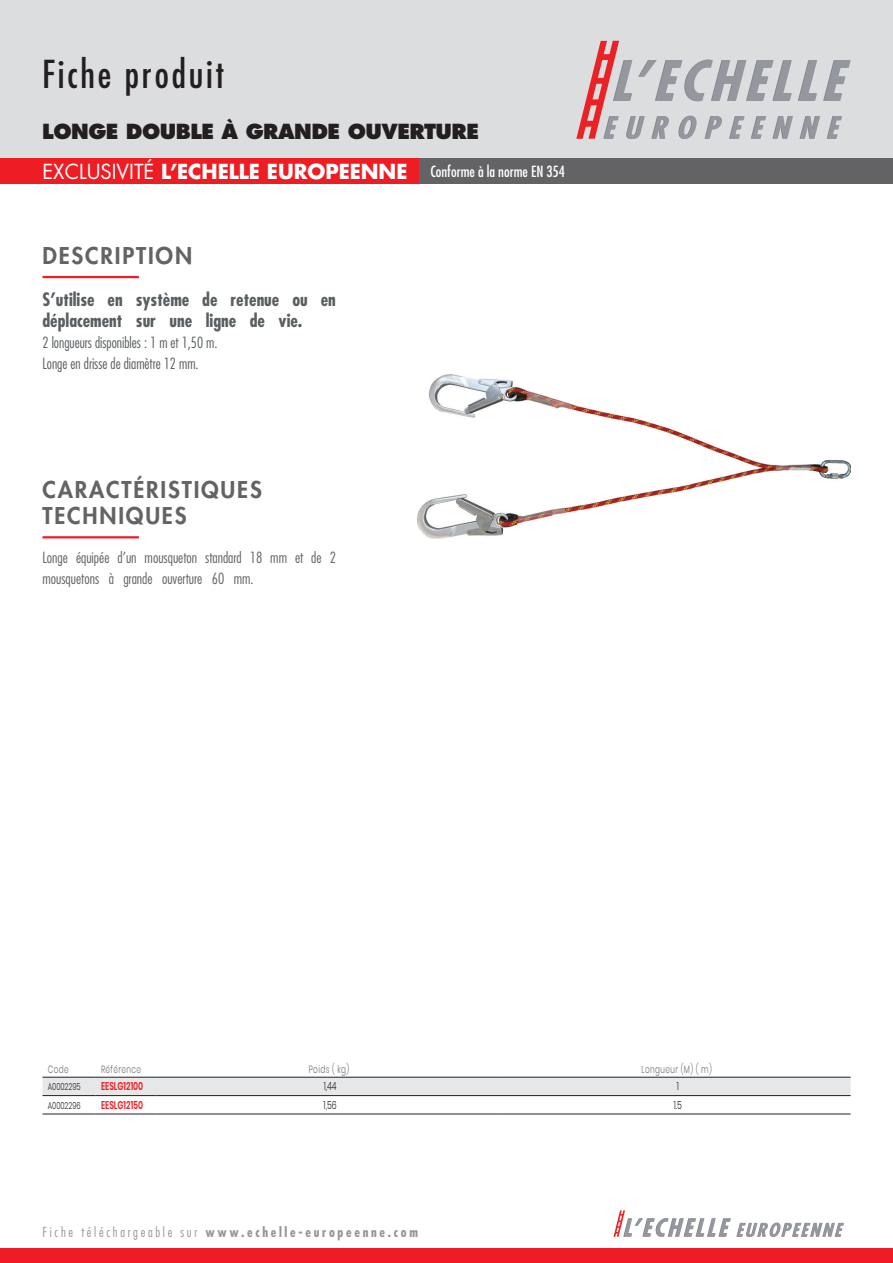
<style>
.page{position:relative;width:893px;height:1263px;background:#fff}
.page>*{position:absolute;margin:0;border:0;box-sizing:border-box;transform-origin:0 0}
.t1{font:condensed 37.5px "Futura Std";letter-spacing:.075em;color:#231f20}
.t2{font:800 22.5px/25.5px "Futura Std";letter-spacing:.08em;color:#636366}
.t3{font:800 20.25px "Futura Std";letter-spacing:-.025em;color:#231f20}
.t4{font:700 condensed 18px/21px "Futura Std";color:#595e61}
.t5{font:300 condensed 15px/21px "Futura Std";color:#636366}
.t6{font:300 condensed 15px/21px "Futura Std";color:#595e61}
.t7{font:condensed 15px "Futura Std";color:#fff}
.t8{font:700 condensed 13.5px "Futura Std";letter-spacing:.2em;color:#939598}
.t9{font:600 11.25px "Poppins";color:#ee1d23;scale:.7 1}
.t10{font:300 11.25px "Poppins";color:#231f20;scale:.7 1}
.t11{font:300 10.5px "Poppins";letter-spacing:.05em;color:#6c6d70;scale:.7 1}
.t12{font:300 9.75px "Poppins";color:#231f20;scale:.7 1}
.s1{font-stretch:normal;font-size:20.1px}
.s2{font-weight:700;font-stretch:normal;font-size:20.1px}
.s3{font-weight:300}
</style>
<div class="page">
<hr style="left:43px;top:276px;width:96px;height:2px;background:#ee1d23">
<hr style="left:43px;top:536px;width:96px;height:2px;background:#ee1d23">
<div style="left:0;top:0;width:893px;height:158px;background:#dcdddf"></div>
<div style="left:0;top:158px;width:422px;height:26px;background:#ee1d23"></div>
<div style="left:419px;top:158px;width:474px;height:26px;background:#636366"></div>
<svg style="left:576px;top:41px;width:275px;height:98px"></svg>
<img style="left:418px;top:375px;width:432px;height:163px">
<div style="left:43px;top:1078px;width:808px;height:19px;background:#e6e7e9"></div>
<hr style="left:43px;top:1095px;width:53px;height:1px;background:#231f20">
<hr style="left:96px;top:1095px;width:59px;height:1px;background:#231f20">
<hr style="left:155px;top:1095px;width:348px;height:1px;background:#231f20">
<hr style="left:503px;top:1095px;width:348px;height:1px;background:#231f20">
<hr style="left:43px;top:1113px;width:53px;height:1px;background:#231f20">
<hr style="left:96px;top:1113px;width:59px;height:1px;background:#231f20">
<hr style="left:155px;top:1113px;width:348px;height:1px;background:#231f20">
<hr style="left:503px;top:1113px;width:348px;height:1px;background:#231f20">
<hr style="left:43px;top:1077px;width:53px;height:1px;background:#231f20">
<hr style="left:96px;top:1077px;width:59px;height:1px;background:#231f20">
<hr style="left:155px;top:1077px;width:348px;height:1px;background:#231f20">
<hr style="left:503px;top:1077px;width:348px;height:1px;background:#231f20">
<div style="left:0;top:1248px;width:893px;height:15px;background:#ee1d23"></div>
<svg style="left:613px;top:1210px;width:231px;height:27px"></svg>
<h1 class="t1" style="left:42px;top:52px;width:183px">Fiche produit</h1>
<h3 class="t3" style="left:42px;top:119px;width:438px">LONGE DOUBLE À GRANDE OUVERTURE</h3>
<p class="t7" style="left:43px;top:163px;width:524px"><span class="s1">EXCLUSIVITÉ</span> <span class="s2">L’ECHELLE EUROPEENNE</span> Conforme à la norme EN 354</p>
<h2 class="t2" style="left:43px;top:243px;width:151px">DESCRIPTION</h2>
<p class="t4" style="left:43px;top:289px;width:295px">S’utilise en système de retenue ou en déplacement sur une ligne de vie.</p>
<p class="t6" style="left:43px;top:332px;width:177px">2 longueurs disponibles : 1 m et 1,50 m.<br>Longe en drisse de diamètre 12 mm.</p>
<h2 class="t2" style="left:43px;top:477px;width:221px">CARACTÉRISTIQUES<br>TECHNIQUES</h2>
<p class="t5" style="left:43px;top:547px;width:295px">Longe équipée d’un mousqueton standard 18 mm et de 2 mousquetons à grande ouverture 60 mm.</p>
<p class="t11" style="left:48px;top:1063px;width:31px">Code</p>
<p class="t11" style="left:101px;top:1063px;width:59px">Référence</p>
<p class="t11" style="left:309px;top:1063px;width:59px">Poids ( kg)</p>
<p class="t11" style="left:642px;top:1063px;width:102px">Longueur (M) ( m)</p>
<p class="t12" style="left:48px;top:1081px;width:48px">A0002295</p>
<p class="t9" style="left:101px;top:1080px;width:62px">EESLG12100</p>
<p class="t10" style="left:324px;top:1080px;width:20px">1,44</p>
<p class="t10" style="left:677px;top:1080px;width:5px">1</p>
<p class="t12" style="left:48px;top:1100px;width:49px">A0002296</p>
<p class="t9" style="left:101px;top:1098px;width:62px">EESLG12150</p>
<p class="t10" style="left:324px;top:1098px;width:20px">1,56</p>
<p class="t10" style="left:674px;top:1098px;width:13px">1.5</p>
<p class="t8" style="left:43px;top:1223px;width:377px"><span class="s3">Fiche téléchargeable sur</span> www.echelle-europeenne.com</p>
</div>
